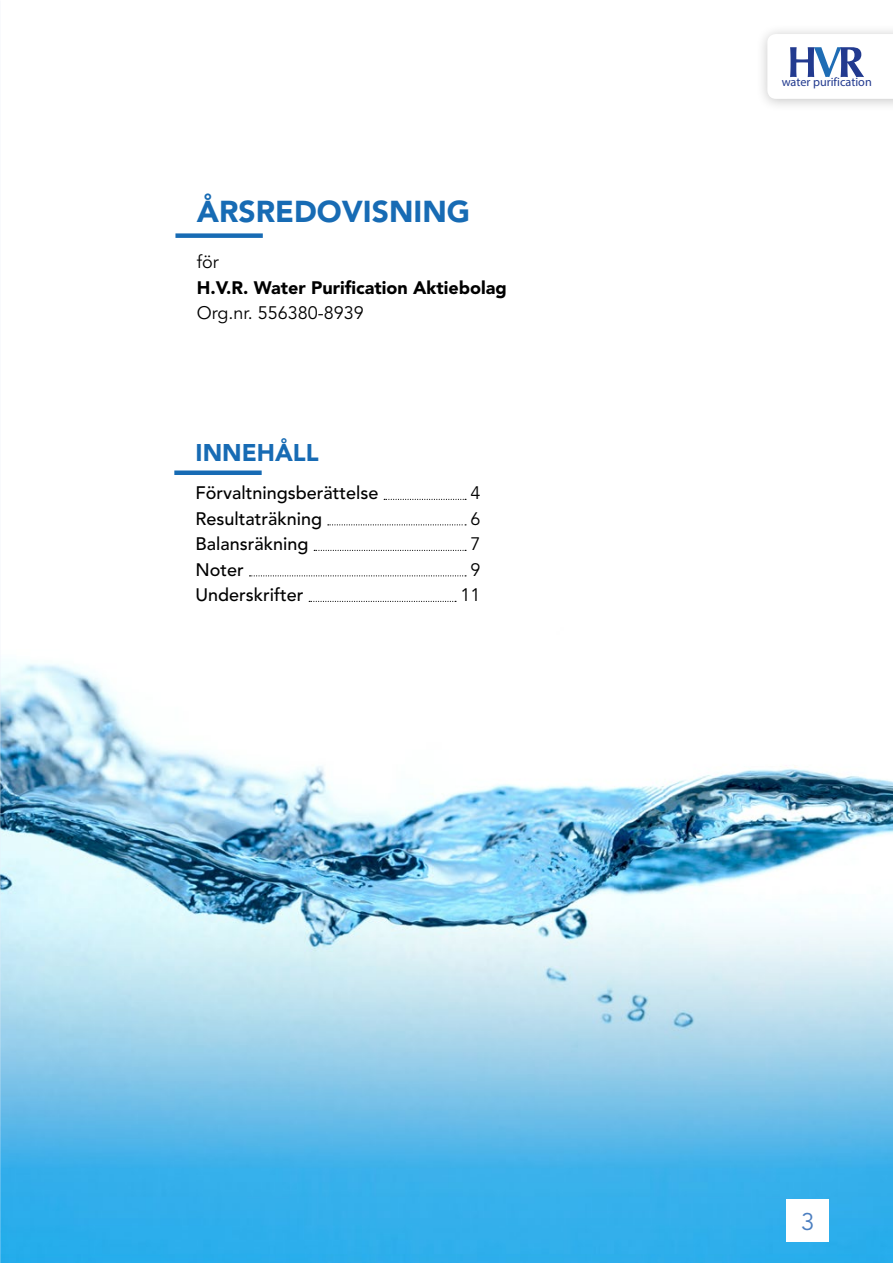
<style>
.page{position:relative;width:893px;height:1263px;background:#fff}
.page>*{position:absolute;margin:0;border:0;box-sizing:border-box;transform-origin:0 0}
.t1{font:900 30px "Avenir LT Std";color:#176bb4}
.t2{font:900 24px "Avenir LT Std";color:#176bb4}
.t3{font:24px "Avenir LT Std";color:#4b7ec0}
.t4{font:500 18px "Avenir LT Std";color:#000}
.t5{font:900 18px "Avenir LT Std";color:#000}
.t6{font:18px "Avenir LT Std";color:#000}
.t7{font:12.15px "Myriad Pro";color:#223a8f}
</style>
<div class="page">
<div style="left:755px;top:24px;width:138px;height:89px;background:#000;opacity:.23"></div>
<svg style="left:767px;top:34px;width:126px;height:65px"></svg>
<img style="left:0;top:498px;width:893px;height:765px">
<div style="left:787px;top:1199px;width:42px;height:43px;background:#fff"></div>
<svg style="left:384px;top:499px;width:82px;height:1px"></svg>
<svg style="left:328px;top:524px;width:138px;height:1px"></svg>
<svg style="left:314px;top:550px;width:152px;height:1px"></svg>
<svg style="left:250px;top:575px;width:216px;height:1px"></svg>
<svg style="left:309px;top:601px;width:147px;height:1px"></svg>
<div style="left:174px;top:470px;width:88px;height:5px;background:#176bb4"></div>
<div style="left:175px;top:233px;width:88px;height:5px;background:#176bb4"></div>
<h1 class="t1" style="left:197px;top:193px;width:275px">ÅRSREDOVISNING</h1>
<p class="t6" style="left:197px;top:252px;width:23px">för</p>
<p class="t5" style="left:197px;top:277px;width:311px">H.V.R. Water Purification Aktiebolag</p>
<p class="t6" style="left:197px;top:303px;width:169px">Org.nr. 556380-8939</p>
<h2 class="t2" style="left:196px;top:438px;width:125px">INNEHÅLL</h2>
<p class="t4" style="left:196px;top:483px;width:184px">Förvaltningsberättelse</p>
<p class="t6" style="left:471px;top:483px;width:12px">4</p>
<p class="t4" style="left:196px;top:508px;width:128px">Resultaträkning</p>
<p class="t6" style="left:471px;top:508px;width:12px">6</p>
<p class="t4" style="left:196px;top:534px;width:115px">Balansräkning</p>
<p class="t6" style="left:471px;top:534px;width:12px">7</p>
<p class="t4" style="left:196px;top:559px;width:50px">Noter</p>
<p class="t6" style="left:471px;top:559px;width:12px">9</p>
<p class="t4" style="left:196px;top:585px;width:109px">Underskrifter</p>
<p class="t6" style="left:461px;top:585px;width:22px">11</p>
<p class="t7" style="left:782px;top:74px;width:92px">water purif ication</p>
<h2 class="t3" style="left:801px;top:1207px;width:15px">3</h2>
</div>
